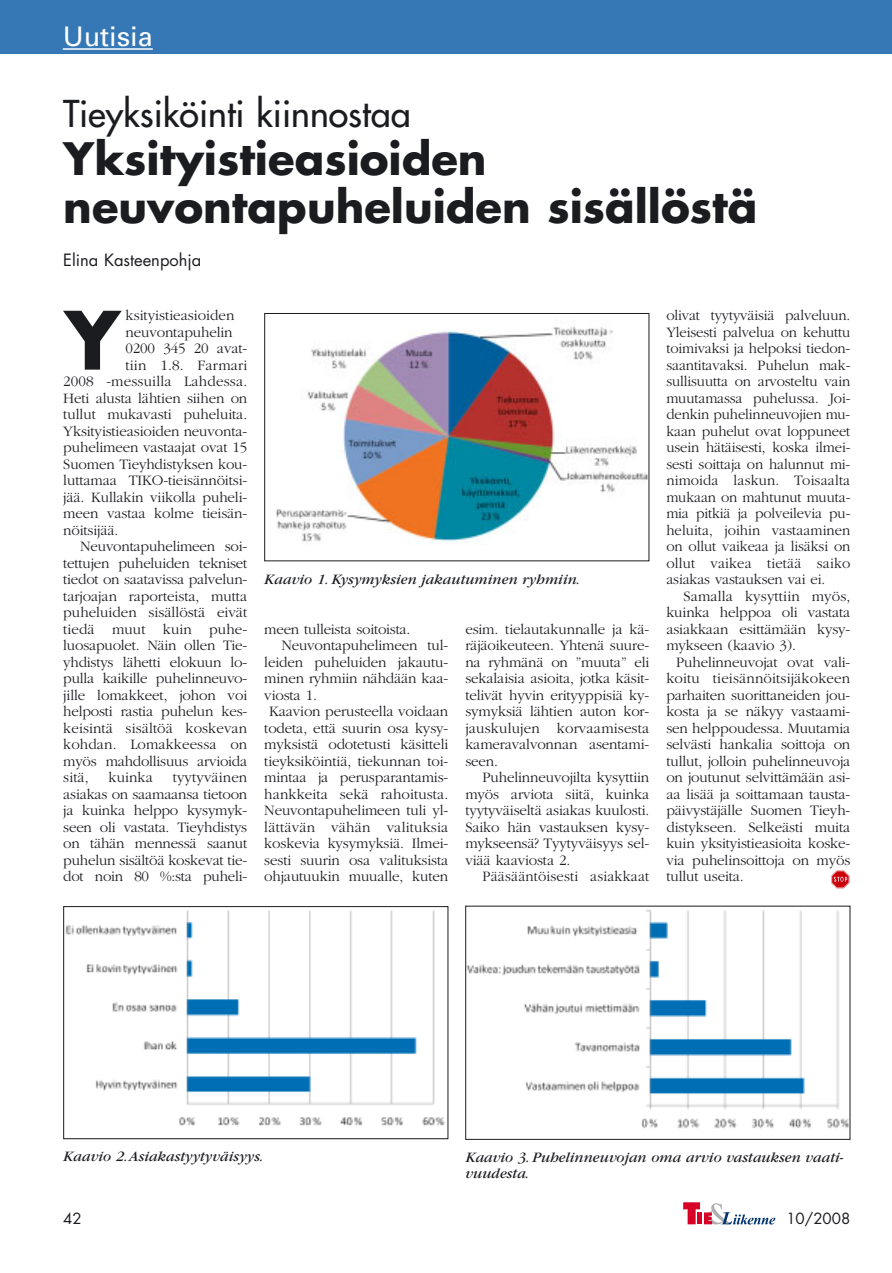
<style>
.page{position:relative;width:892px;height:1273px;background:#fff}
.page>*{position:absolute;margin:0;border:0;box-sizing:border-box;transform-origin:0 0}
.t1{font:700 78px "Futura";color:#1b1c20}
.t2{font:700 43.5px/48px "Futura";color:#1b1c20}
.t3{font:36px "Futura";color:#1b1c20}
.t4{font:27px "Univers";color:#fff}
.t5{font:16.5px "Futura";color:#1b1c20}
.t6{font:300 15px/16.5px "Garamond";letter-spacing:-.01em;color:#1b1c20;text-align:justify}
.t7{font:italic 15px/16.5px "Garamond";color:#1b1c20}
.t8{font:300 15px "Garamond";letter-spacing:.01em;color:#1b1c20}
.t9{font:15px "Futura";color:#1b1c20}
</style>
<div class="page">
<svg style="left:683px;top:1202px;width:92px;height:22px"></svg>
<img style="left:276px;top:326px;width:371px;height:218px">
<div style="left:264px;top:313px;width:385px;height:248px;border:1px solid #1b1c20"></div>
<img style="left:65px;top:910px;width:380px;height:216px">
<div style="left:63px;top:906px;width:385px;height:233px;border:1px solid #1b1c20"></div>
<img style="left:467px;top:910px;width:381px;height:219px">
<img style="left:831px;top:870px;width:19px;height:19px">
<div style="left:0;top:0;width:891px;height:53px;background:#3677b6"></div>
<hr style="left:63px;top:48px;width:90px;height:2px;background:#fff">
<h3 class="t4" style="left:63px;top:27px;width:91px">Uutisia</h3>
<h3 class="t3" style="left:63px;top:96px;width:349px">Tieyksiköinti kiinnostaa</h3>
<h2 class="t2" style="left:63px;top:139px;width:695px">Yksityistieasioiden neuvontapuheluiden sisällöstä</h2>
<p class="t5" style="left:63px;top:252px;width:140px">Elina Kasteenpohja</p>
<h1 class="t1" style="left:64px;top:305px;width:57px">Y</h1>
<p class="t6" style="left:126px;top:308px;width:110px">ksityistieasioiden</p>
<p class="t6" style="left:126px;top:325px;width:109px">neuvontapuhelin</p>
<p class="t6" style="left:126px;top:341px;width:123px">0200 345 20 avat-</p>
<p class="t8" style="left:126px;top:359px;width:123px">tiin 1.8. Farmari</p>
<p class="t8" style="left:63px;top:375px;width:185px">2008 -messuilla Lahdessa.</p>
<p class="t6" style="left:63px;top:391px;width:185px">Heti alusta lähtien siihen on</p>
<p class="t6" style="left:63px;top:407px;width:185px">tullut mukavasti puheluita.</p>
<p class="t6" style="left:63px;top:424px;width:185px">Yksityistieasioiden neuvonta-</p>
<p class="t6" style="left:63px;top:440px;width:185px">puhelimeen vastaajat ovat 15</p>
<p class="t6" style="left:63px;top:457px;width:185px">Suomen Tieyhdistyksen kou-</p>
<p class="t6" style="left:63px;top:473px;width:185px">luttamaa TIKO-tieisännöitsi-</p>
<p class="t6" style="left:63px;top:490px;width:185px">jää. Kullakin viikolla puheli-</p>
<p class="t6" style="left:63px;top:506px;width:185px">meen vastaa kolme tieisän-</p>
<p class="t6" style="left:63px;top:523px;width:57px">nöitsijää.</p>
<p class="t6" style="left:80px;top:539px;width:168px">Neuvontapuhelimeen soi-</p>
<p class="t6" style="left:63px;top:556px;width:185px">tettujen puheluiden tekniset</p>
<p class="t6" style="left:63px;top:572px;width:185px">tiedot on saatavissa palvelun-</p>
<p class="t6" style="left:63px;top:589px;width:185px">tarjoajan raporteista, mutta</p>
<p class="t6" style="left:63px;top:605px;width:185px">puheluiden sisällöstä eivät</p>
<p class="t6" style="left:63px;top:622px;width:185px">tiedä muut kuin puhe-</p>
<p class="t6" style="left:63px;top:638px;width:185px">luosapuolet. Näin ollen Tie-</p>
<p class="t6" style="left:63px;top:655px;width:185px">yhdistys lähetti elokuun lo-</p>
<p class="t6" style="left:63px;top:671px;width:185px">pulla kaikille puhelinneuvo-</p>
<p class="t6" style="left:63px;top:688px;width:185px">jille lomakkeet, johon voi</p>
<p class="t6" style="left:63px;top:704px;width:185px">helposti rastia puhelun kes-</p>
<p class="t6" style="left:63px;top:721px;width:185px">keisintä sisältöä koskevan</p>
<p class="t6" style="left:63px;top:737px;width:185px">kohdan. Lomakkeessa on</p>
<p class="t6" style="left:63px;top:754px;width:185px">myös mahdollisuus arvioida</p>
<p class="t6" style="left:63px;top:770px;width:27px">sitä,</p>
<p class="t6" style="left:108px;top:770px;width:46px">kuinka</p>
<p class="t6" style="left:63px;top:770px;width:185px;text-indent:109px">tyytyväinen asiakas on saamaansa tietoon ja kuinka helppo kysymyk&shy;seen oli vastata. Tieyhdistys on tähän mennessä saanut puhelun sisältöä koskevat tie&shy;dot noin 80 %:sta puheli-</p>
<p class="t7" style="left:264px;top:573px;width:317px">Kaavio 1. Kysymyksien jakautuminen ryhmiin.</p>
<p class="t6" style="left:264px;top:622px;width:148px">meen tulleista soitoista.</p>
<p class="t6" style="left:281px;top:638px;width:168px">Neuvontapuhelimeen tul-</p>
<p class="t6" style="left:264px;top:655px;width:185px">leiden puheluiden jakautu-</p>
<p class="t6" style="left:264px;top:671px;width:185px">minen ryhmiin nähdään kaa-</p>
<p class="t6" style="left:264px;top:688px;width:54px">viosta 1.</p>
<p class="t6" style="left:269px;top:704px;width:181px">Kaavion perusteella voidaan</p>
<p class="t6" style="left:264px;top:721px;width:185px">todeta, että suurin osa kysy-</p>
<p class="t6" style="left:264px;top:737px;width:185px">myksistä odotetusti käsitteli</p>
<p class="t6" style="left:264px;top:754px;width:185px">tieyksiköintiä, tiekunnan toi-</p>
<p class="t6" style="left:264px;top:770px;width:185px">mintaa ja perusparantamis-</p>
<p class="t6" style="left:264px;top:787px;width:185px">hankkeita sekä rahoitusta.</p>
<p class="t6" style="left:264px;top:803px;width:185px">Neuvontapuhelimeen tuli yl-</p>
<p class="t8" style="left:264px;top:821px;width:185px">lättävän vähän valituksia</p>
<p class="t6" style="left:264px;top:836px;width:185px">koskevia kysymyksiä. Ilmei-</p>
<p class="t6" style="left:264px;top:853px;width:185px">sesti suurin osa valituksista</p>
<p class="t6" style="left:264px;top:869px;width:185px">ohjautuukin muualle, kuten</p>
<p class="t6" style="left:465px;top:622px;width:185px">esim. tielautakunnalle ja kä&shy;räjäoikeuteen. Yhtenä suure&shy;na ryhmänä on ”muuta” eli sekalaisia asioita, jotka käsit&shy;telivät hyvin erityyppisiä ky&shy;symyksiä lähtien auton kor&shy;jauskulujen korvaamisesta kameravalvonnan asentami&shy;seen.</p>
<p class="t6" style="left:465px;top:770px;width:185px;text-indent:17px">Puhelinneuvojilta kysyttiin myös arviota siitä, kuinka tyytyväiseltä asiakas kuulosti.<br>Saiko hän vastauksen kysy&shy;mykseensä? Tyytyväisyys sel&shy;viää kaaviosta 2.</p>
<p class="t8" style="left:482px;top:870px;width:168px">Pääsääntöisesti asiakkaat</p>
<p class="t6" style="left:666px;top:308px;width:185px">olivat tyytyväisiä palveluun.<br>Yleisesti palvelua on kehuttu toimivaksi ja helpoksi tiedon&shy;saantitavaksi. Puhelun mak&shy;sullisuutta on arvosteltu vain muutamassa puhelussa. Joi&shy;denkin puhelinneuvojien mu&shy;kaan puhelut ovat loppuneet usein hätäisesti, koska ilmei&shy;sesti soittaja on halunnut mi&shy;nimoida laskun. Toisaalta mukaan on mahtunut muuta&shy;mia pitkiä ja polveilevia pu&shy;heluita, joihin vastaaminen on ollut vaikeaa ja lisäksi on ollut vaikea tietää saiko asiakas vastauksen vai ei.</p>
<p class="t6" style="left:666px;top:589px;width:185px;text-indent:17px">Samalla kysyttiin myös, kuinka helppoa oli vastata asiakkaan esittämään kysy&shy;mykseen (kaavio 3).</p>
<p class="t6" style="left:666px;top:655px;width:185px;text-indent:10px">Puhelinneuvojat ovat vali&shy;koitu tieisännöitsijäkokeen parhaiten suorittaneiden jou&shy;kosta ja se näkyy vastaami&shy;sen helppoudessa. Muutamia selvästi hankalia soittoja on tullut, jolloin puhelinneuvoja on joutunut selvittämään asi&shy;aa lisää ja soittamaan tausta&shy;päivystäjälle Suomen Tieyh&shy;distykseen. Selkeästi muita kuin yksityistieasioita koske&shy;via puhelinsoittoja on myös tullut useita.</p>
<p class="t7" style="left:63px;top:1149px;width:202px">Kaavio 2.Asiakastyytyväisyys.</p>
<p class="t7" style="left:465px;top:1150px;width:379px">Kaavio 3. Puhelinneuvojan oma arvio vastauksen vaati&shy;vuudesta.</p>
<p class="t9" style="left:63px;top:1211px;width:20px">42</p>
<p class="t9" style="left:786px;top:1211px;width:65px">10/2008</p>
</div>
